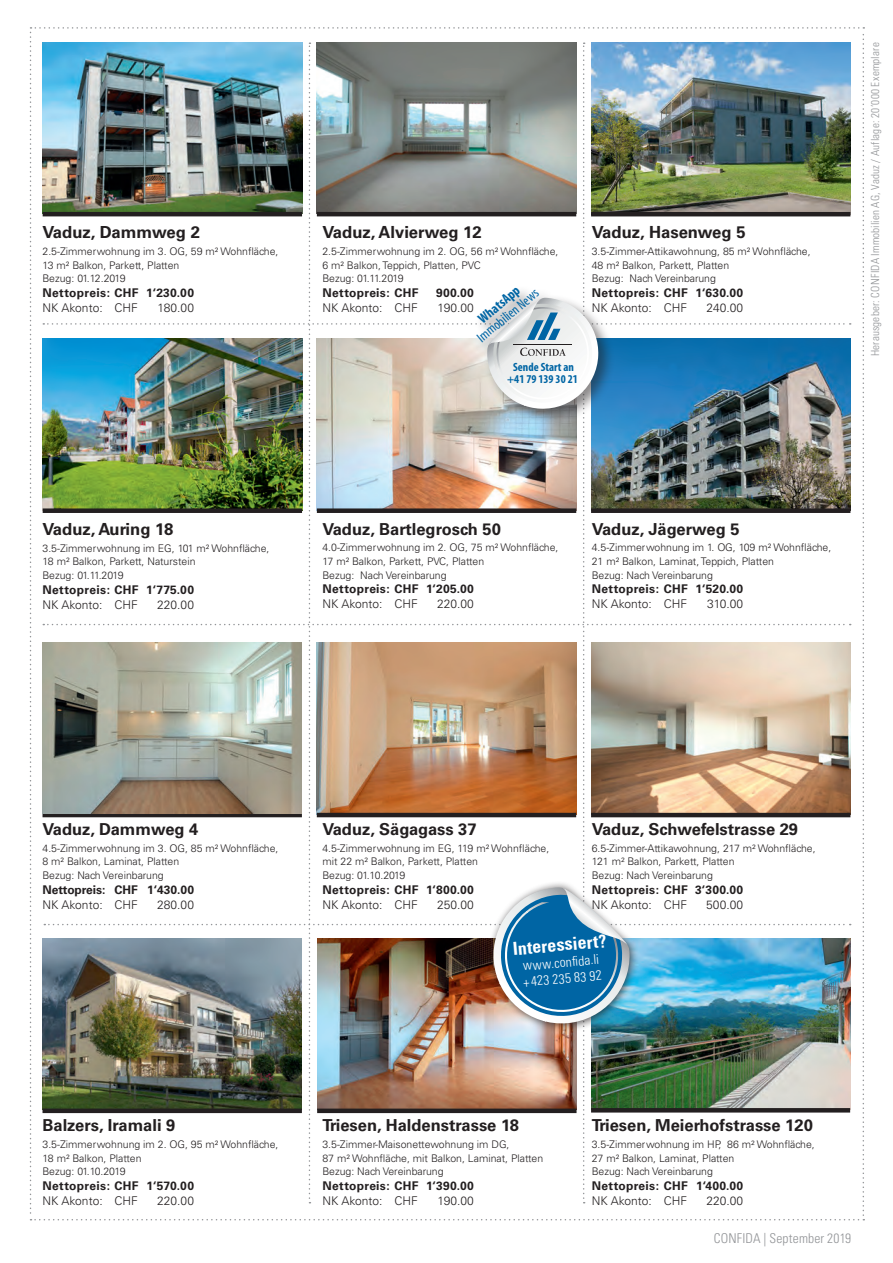
<style>
.page{position:relative;width:893px;height:1263px;background:#fff}
.page>*{position:absolute;margin:0;border:0;box-sizing:border-box;transform-origin:0 0}
.t1{font:700 condensed 18px "Univers";color:#fff}
.t2{font:700 16.65px "Univers";color:#231f20}
.t3{font:700 16.5px "Univers";color:#231f20}
.t4{font:condensed 13.95px "Myriad Pro";color:#0065a4}
.t5{font:700 condensed 13.95px "Myriad Pro";color:#0065a4}
.t6{font:300 condensed 13.5px/16.2px "Univers";color:#fff}
.t7{font:300 condensed 13.5px "Univers";letter-spacing:.01em;color:#939598}
.t8{font:700 12px "Univers";letter-spacing:.025em;color:#231f20}
.t9{font:300 12px "Univers";color:#231f20}
.t10{font:700 condensed 12px/11.9px "Myriad Pro";letter-spacing:-.005em;color:#0065a4;text-align:center}
.t11{font:700 12px "Univers";color:#231f20}
.t12{font:300 condensed 11.1px "Univers";letter-spacing:.015em;color:#939598}
.t13{font:300 10.5px/13.5px "Univers";color:#231f20}
</style>
<div class="page">
<img style="left:30px;top:27px;width:834px;height:1193px">
<img style="left:591px;top:643px;width:259px;height:170px">
<hr style="left:591px;top:813px;width:259px;height:4px;background:#231f20">
<h2 class="t2" style="left:43px;top:223px;width:159px">Vaduz, Dammweg 2</h2>
<p class="t13" style="left:43px;top:245px;width:237px">2.5-Zimmerwohnung im 3. OG, 59 m² Wohnfläche,<br>13 m² Balkon, Parkett, Platten<br>Bezug: 01.12.2019</p>
<p class="t8" style="left:43px;top:286px;width:153px">Nettopreis: CHF 1‘230.00</p>
<p class="t9" style="left:43px;top:300px;width:97px">NK Akonto: CHF</p>
<p class="t9" style="left:158px;top:300px;width:38px">180.00</p>
<h2 class="t2" style="left:322px;top:223px;width:161px">Vaduz, Alvierweg 12</h2>
<p class="t13" style="left:322px;top:245px;width:237px">2.5-Zimmerwohnung im 2. OG, 56 m² Wohnfläche,<br>6 m² Balkon, Teppich, Platten, PVC<br>Bezug: 01.11.2019</p>
<p class="t8" style="left:322px;top:286px;width:97px">Nettopreis: CHF</p>
<p class="t8" style="left:436px;top:286px;width:39px">900.00</p>
<p class="t9" style="left:322px;top:300px;width:97px">NK Akonto: CHF</p>
<p class="t9" style="left:438px;top:300px;width:38px">190.00</p>
<h3 class="t5" style="left:475px;top:314px;width:51px;rotate:-40deg">WhatsApp</h3>
<h3 class="t4" style="left:474px;top:334px;width:77px;rotate:-40deg">Immobilien News</h3>
<p class="t10" style="left:507px;top:361px;width:72px">Sende Start an +41 79 139 30 21</p>
<h2 class="t2" style="left:592px;top:223px;width:155px">Vaduz, Hasenweg 5</h2>
<p class="t13" style="left:592px;top:245px;width:220px">3.5-Zimmer-Attikawohnung, 85 m² Wohnfläche,<br>48 m² Balkon, Parkett, Platten<br>Bezug: Nach Vereinbarung</p>
<p class="t8" style="left:592px;top:286px;width:153px">Nettopreis: CHF 1‘630.00</p>
<p class="t9" style="left:592px;top:300px;width:97px">NK Akonto: CHF</p>
<p class="t9" style="left:706px;top:300px;width:38px">240.00</p>
<p class="t12" style="left:868px;top:356px;width:315px;rotate:-90deg">Herausgeber: CONFIDA Immobilien AG, Vaduz / Auflage: 20’000 Exemplare</p>
<h2 class="t2" style="left:43px;top:519px;width:132px">Vaduz, Auring 18</h2>
<p class="t13" style="left:43px;top:541px;width:228px">3.5-Zimmerwohnung im EG, 101 m² Wohnfläche,<br>18 m² Balkon, Parkett, Naturstein<br>Bezug: 01.11.2019</p>
<p class="t8" style="left:43px;top:582px;width:153px">Nettopreis: CHF 1‘775.00</p>
<p class="t9" style="left:43px;top:597px;width:97px">NK Akonto: CHF</p>
<p class="t9" style="left:157px;top:597px;width:38px">220.00</p>
<h3 class="t3" style="left:322px;top:519px;width:180px">Vaduz, Bartlegrosch 50</h3>
<p class="t13" style="left:322px;top:541px;width:237px">4.0-Zimmerwohnung im 2. OG, 75 m² Wohnfläche,<br>17 m² Balkon, Parkett, PVC, Platten<br>Bezug: Nach Vereinbarung</p>
<p class="t8" style="left:322px;top:582px;width:153px">Nettopreis: CHF 1‘205.00</p>
<p class="t9" style="left:322px;top:597px;width:97px">NK Akonto: CHF</p>
<p class="t9" style="left:437px;top:597px;width:38px">220.00</p>
<h3 class="t3" style="left:592px;top:519px;width:149px">Vaduz, Jägerweg 5</h3>
<p class="t13" style="left:592px;top:541px;width:241px">4.5-Zimmerwohnung im 1. OG, 109 m² Wohnfläche,<br>21 m² Balkon, Laminat, Teppich, Platten<br>Bezug: Nach Vereinbarung</p>
<p class="t8" style="left:592px;top:582px;width:153px">Nettopreis: CHF 1‘520.00</p>
<p class="t9" style="left:592px;top:597px;width:97px">NK Akonto: CHF</p>
<p class="t9" style="left:707px;top:597px;width:38px">310.00</p>
<h3 class="t3" style="left:43px;top:820px;width:157px">Vaduz, Dammweg 4</h3>
<p class="t13" style="left:43px;top:841px;width:237px">4.5-Zimmerwohnung im 3. OG, 85 m² Wohnfläche,<br>8 m² Balkon, Laminat, Platten<br>Bezug: Nach Vereinbarung</p>
<p class="t11" style="left:43px;top:883px;width:153px">Nettopreis: CHF 1‘430.00</p>
<p class="t9" style="left:43px;top:897px;width:97px">NK Akonto: CHF</p>
<p class="t9" style="left:157px;top:897px;width:38px">280.00</p>
<h3 class="t3" style="left:322px;top:820px;width:156px">Vaduz, Sägagass 37</h3>
<p class="t13" style="left:322px;top:841px;width:228px">4.5-Zimmerwohnung im EG, 119 m² Wohnfläche, mit 22 m² Balkon, Parkett, Platten<br>Bezug: 01.10.2019</p>
<p class="t8" style="left:322px;top:883px;width:153px">Nettopreis: CHF 1‘800.00</p>
<p class="t9" style="left:322px;top:897px;width:97px">NK Akonto: CHF</p>
<p class="t9" style="left:437px;top:897px;width:38px">250.00</p>
<h3 class="t3" style="left:592px;top:820px;width:208px">Vaduz, Schwefelstrasse 29</h3>
<p class="t13" style="left:592px;top:841px;width:225px">6.5-Zimmer-Attikawohnung, 217 m² Wohnfläche,<br>121 m² Balkon, Parkett, Platten<br>Bezug: Nach Vereinbarung</p>
<p class="t8" style="left:592px;top:883px;width:153px">Nettopreis: CHF 3‘300.00</p>
<p class="t9" style="left:592px;top:897px;width:97px">NK Akonto: CHF</p>
<p class="t9" style="left:706px;top:897px;width:39px">500.00</p>
<h1 class="t1" style="left:512px;top:937px;width:95px;rotate:-5deg">Interessiert?</h1>
<p class="t6" style="left:521px;top:958px;width:80px;rotate:-5deg">www.confi da.li +423 235 83 92</p>
<h3 class="t3" style="left:43px;top:1116px;width:134px">Balzers, Iramali 9</h3>
<p class="t13" style="left:43px;top:1137px;width:237px">3.5-Zimmerwohnung im 2. OG, 95 m² Wohnfläche,<br>18 m² Balkon, Platten<br>Bezug: 01.10.2019</p>
<p class="t8" style="left:43px;top:1179px;width:153px">Nettopreis: CHF 1‘570.00</p>
<p class="t9" style="left:43px;top:1194px;width:97px">NK Akonto: CHF</p>
<p class="t9" style="left:157px;top:1194px;width:38px">220.00</p>
<h3 class="t3" style="left:322px;top:1116px;width:198px">Triesen, Haldenstrasse 18</h3>
<p class="t13" style="left:322px;top:1137px;width:222px">3.5-Zimmer-Maisonettewohnung im DG,<br>87 m² Wohnfläche, mit Balkon, Laminat, Platten<br>Bezug: Nach Vereinbarung</p>
<p class="t8" style="left:322px;top:1179px;width:153px">Nettopreis: CHF 1‘390.00</p>
<p class="t9" style="left:322px;top:1194px;width:97px">NK Akonto: CHF</p>
<p class="t9" style="left:438px;top:1194px;width:38px">190.00</p>
<h3 class="t3" style="left:592px;top:1116px;width:223px">Triesen, Meierhofstrasse 120</h3>
<p class="t13" style="left:592px;top:1137px;width:225px">3.5-Zimmerwohnung im HP, 86 m² Wohnfläche,<br>27 m² Balkon, Laminat, Platten<br>Bezug: Nach Vereinbarung</p>
<p class="t8" style="left:592px;top:1179px;width:153px">Nettopreis: CHF 1‘400.00</p>
<p class="t9" style="left:592px;top:1193px;width:97px">NK Akonto: CHF</p>
<p class="t9" style="left:706px;top:1193px;width:38px">220.00</p>
<p class="t7" style="left:714px;top:1230px;width:139px">CONFIDA | September 2019</p>
</div>
